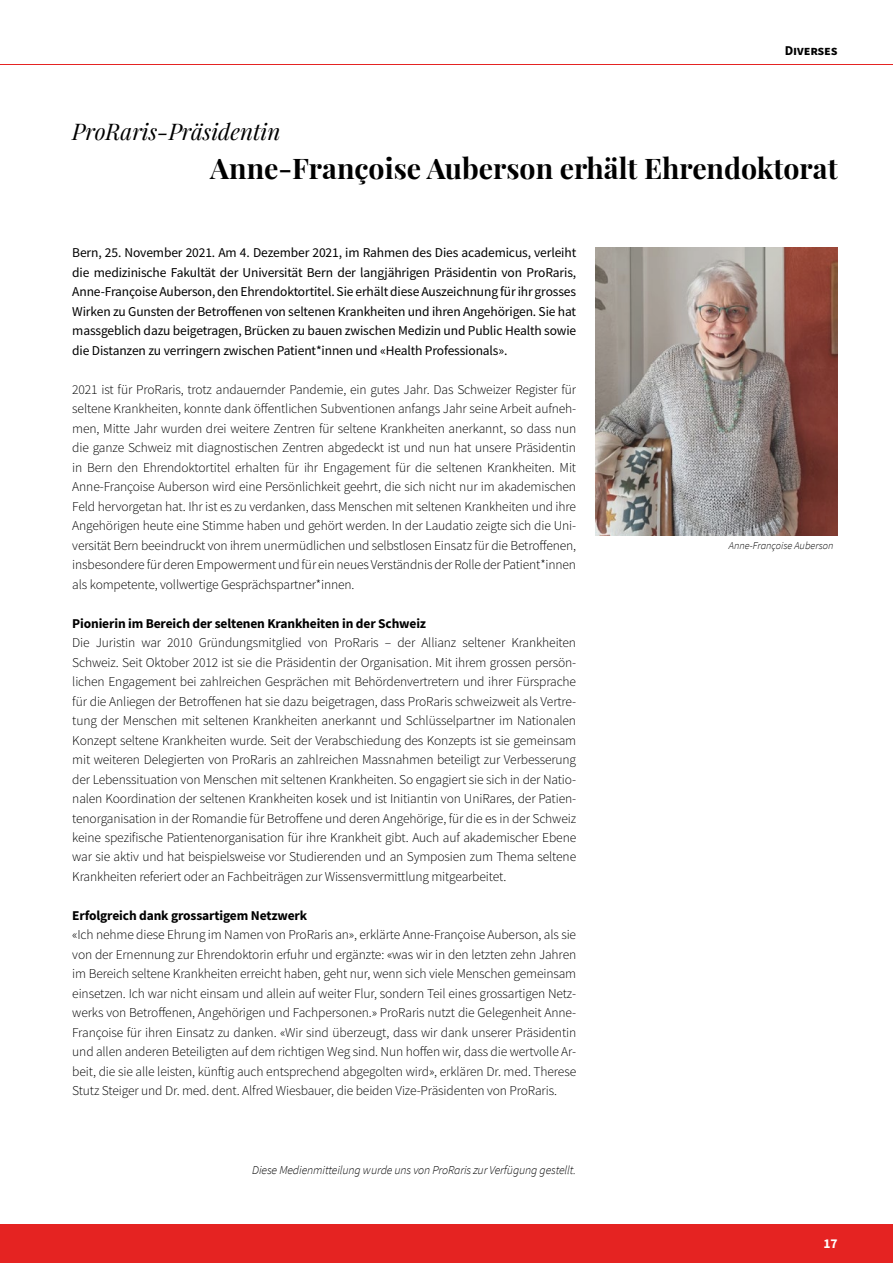
<style>
.page{position:relative;width:893px;height:1263px;background:#fff}
.page>*{position:absolute;margin:0;border:0;box-sizing:border-box;transform-origin:0 0}
.t1{font:700 28.5px "Playfair Display";color:#000}
.t2{font:italic 22.5px "Playfair Display";color:#000}
.t3{font:300 13.5px/19.5px "Source Sans Pro";letter-spacing:-.01em;color:#000;text-align:justify}
.t4{font:13.5px/19.5px "Source Sans Pro";letter-spacing:-.01em;color:#000;text-align:justify}
.t5{font:700 13.5px "Source Sans Pro";letter-spacing:-.01em;color:#000}
.t6{font:700 13.5px "Source Sans Pro";color:#fff}
.t7{font:italic 300 12px "Source Sans Pro";letter-spacing:-.01em;color:#000}
.t8{font:italic 300 10.5px "Source Sans Pro";color:#000}
</style>
<div class="page">
<div style="left:0;top:1225px;width:893px;height:38px;background:#e52322"></div>
<hr style="left:0;top:64px;width:893px;height:1px;background:#e52322">
<img style="left:595px;top:247px;width:243px;height:289px">
<p class="t5" style="left:785px;top:41px;width:54px">Diverses</p>
<h2 class="t2" style="left:72px;top:114px;width:210px">ProRaris-Präsidentin</h2>
<h1 class="t1" style="left:210px;top:146px;width:629px">Anne-Françoise Auberson erhält Ehrendoktorat</h1>
<p class="t4" style="left:72px;top:243px;width:505px">Bern, 25. November 2021. Am 4. Dezember 2021, im Rahmen des Dies academicus, verleiht die medizinische Fakultät der Universität Bern der langjährigen Präsidentin von ProRaris, Anne-Françoise Auberson, den Ehrendoktortitel. Sie erhält diese Auszeichnung für ihr grosses Wirken zu Gunsten der Betroffenen von seltenen Krankheiten und ihren Angehörigen. Sie hat massgeblich dazu beigetragen, Brücken zu bauen zwischen Medizin und Public Health sowie die Distanzen zu verringern zwischen Patient*innen und «Health Professionals».</p>
<p class="t3" style="left:72px;top:379px;width:505px">2021 ist für ProRaris, trotz andauernder Pandemie, ein gutes Jahr. Das Schweizer Register für seltene Krankheiten, konnte dank öffentlichen Subventionen anfangs Jahr seine Arbeit aufneh&shy;men, Mitte Jahr wurden drei weitere Zentren für seltene Krankheiten anerkannt, so dass nun die ganze Schweiz mit diagnostischen Zentren abgedeckt ist und nun hat unsere Präsidentin in Bern den Ehrendoktortitel erhalten für ihr Engagement für die seltenen Krankheiten. Mit Anne-Françoise Auberson wird eine Persönlichkeit geehrt, die sich nicht nur im akademischen Feld hervorgetan hat. Ihr ist es zu verdanken, dass Menschen mit seltenen Krankheiten und ihre Angehörigen heute eine Stimme haben und gehört werden. In der Laudatio zeigte sich die Uni&shy;versität Bern beeindruckt von ihrem unermüdlichen und selbstlosen Einsatz für die Betroffenen, insbesondere für deren Empowerment und für ein neues Verständnis der Rolle der Patient*innen als kompetente, vollwertige Gesprächspartner*innen.</p>
<p class="t5" style="left:72px;top:614px;width:355px">Pionierin im Bereich der seltenen Krankheiten in der Schweiz</p>
<p class="t3" style="left:72px;top:633px;width:505px">Die Juristin war 2010 Gründungsmitglied von ProRaris – der Allianz seltener Krankheiten Schweiz. Seit Oktober 2012 ist sie die Präsidentin der Organisation. Mit ihrem grossen persön&shy;lichen Engagement bei zahlreichen Gesprächen mit Behördenvertretern und ihrer Fürsprache für die Anliegen der Betroffenen hat sie dazu beigetragen, dass ProRaris schweizweit als Vertre&shy;tung der Menschen mit seltenen Krankheiten anerkannt und Schlüsselpartner im Nationalen Konzept seltene Krankheiten wurde. Seit der Verabschiedung des Konzepts ist sie gemeinsam mit weiteren Delegierten von ProRaris an zahlreichen Massnahmen beteiligt zur Verbesserung der Lebenssituation von Menschen mit seltenen Krankheiten. So engagiert sie sich in der Natio&shy;nalen Koordination der seltenen Krankheiten kosek und ist Initiantin von UniRares, der Patien&shy;tenorganisation in der Romandie für Betroffene und deren Angehörige, für die es in der Schweiz keine spezifische Patientenorganisation für ihre Krankheit gibt. Auch auf akademischer Ebene war sie aktiv und hat beispielsweise vor Studierenden und an Symposien zum Thema seltene Krankheiten referiert oder an Fachbeiträgen zur Wissensvermittlung mitgearbeitet.</p>
<p class="t5" style="left:72px;top:906px;width:236px">Erfolgreich dank grossartigem Netzwerk</p>
<p class="t3" style="left:72px;top:925px;width:505px">«Ich nehme diese Ehrung im Namen von ProRaris an», erklärte Anne-Françoise Auberson, als sie von der Ernennung zur Ehrendoktorin erfuhr und ergänzte: «was wir in den letzten zehn Jahren im Bereich seltene Krankheiten erreicht haben, geht nur, wenn sich viele Menschen gemeinsam einsetzen. Ich war nicht einsam und allein auf weiter Flur, sondern Teil eines grossartigen Netz&shy;werks von Betroffenen, Angehörigen und Fachpersonen.» ProRaris nutzt die Gelegenheit Anne-Françoise für ihren Einsatz zu danken. «Wir sind überzeugt, dass wir dank unserer Präsidentin und allen anderen Beteiligten auf dem richtigen Weg sind. Nun hoffen wir, dass die wertvolle Ar&shy;beit, die sie alle leisten, künftig auch entsprechend abgegolten wird», erklären Dr. med. Therese Stutz Steiger und Dr. med. dent. Alfred Wiesbauer, die beiden Vize-Präsidenten von ProRaris.</p>
<p class="t7" style="left:252px;top:1162px;width:325px">Diese Medienmitteilung wurde uns von ProRaris zur Verfügung gestellt.</p>
<p class="t8" style="left:729px;top:539px;width:106px">Anne-Françoise Auberson</p>
<p class="t6" style="left:823px;top:1234px;width:16px">17</p>
</div>
